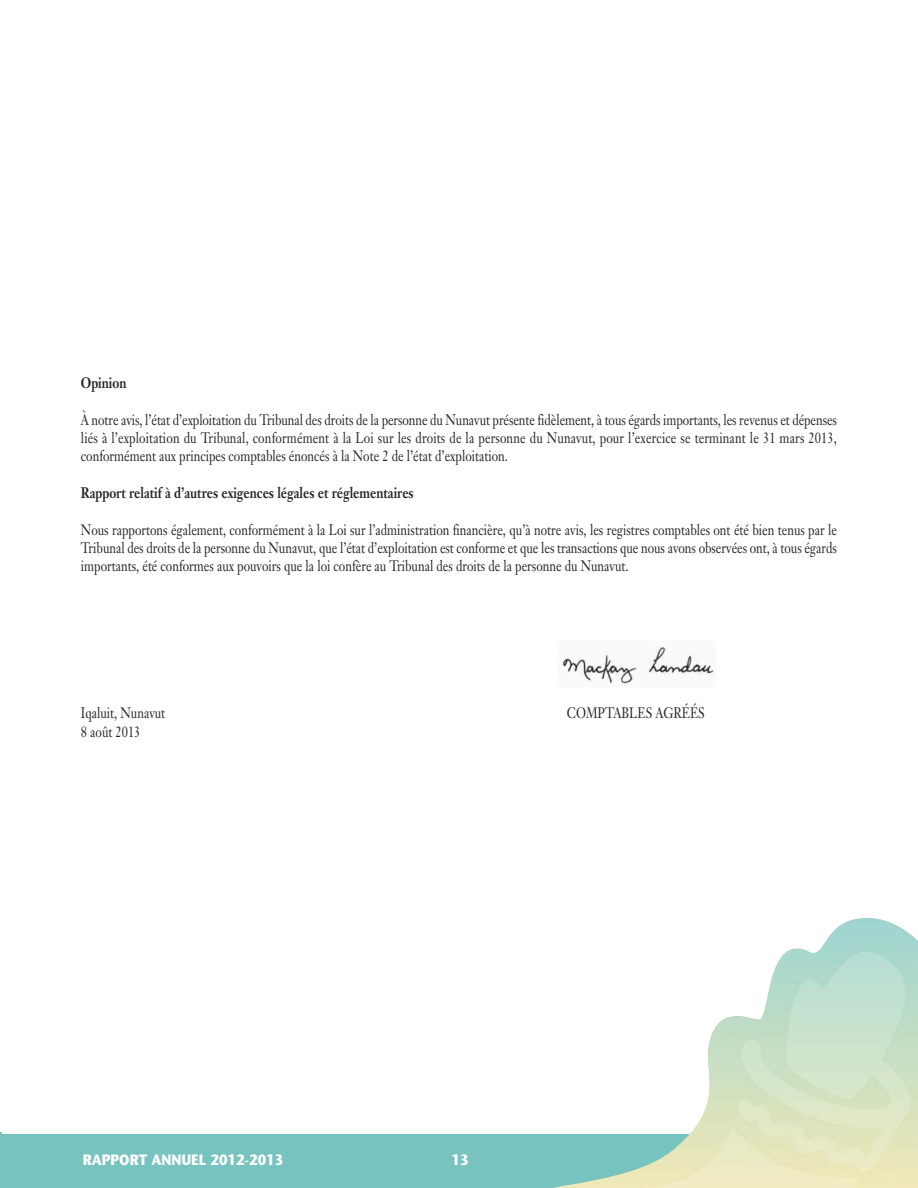
<style>
.page{position:relative;width:918px;height:1188px;background:#fff}
.page>*{position:absolute;margin:0;border:0;box-sizing:border-box;transform-origin:0 0}
.t1{font:15px/18.3px "Janson Text";color:#272627;text-align:justify;scale:.8 1}
.t2{font:700 15px "Janson Text";color:#272627;scale:.8 1}
.t3{font:700 15px "Stone Sans";color:#fff;scale:.9 1}
</style>
<div class="page">
<div style="left:0;top:1134px;width:918px;height:54px;background:#77c3bf"></div>
<svg style="left:555px;top:918px;width:355px;height:270px"></svg>
<img style="left:803px;top:933px;width:28px;height:1px">
<img style="left:628px;top:934px;width:290px;height:254px">
<hr style="left:0;top:1133px;width:2px;height:55px;background:#77c3bf">
<img style="left:561px;top:647px;width:154px;height:37px">
<p class="t2" style="left:81px;top:377px;width:58px">Opinion</p>
<p class="t1" style="left:81px;top:412px;width:947px">À notre avis, l’état d’exploitation du Tribunal des droits de la personne du Nunavut présente fidèlement, à tous égards importants, les revenus et dépenses liés à l’exploitation du Tribunal, conformément à la Loi sur les droits de la personne du Nunavut, pour l’exercice se terminant le 31 mars 2013, conformément aux principes comptables énoncés à la Note 2 de l’état d’exploitation.</p>
<p class="t2" style="left:81px;top:487px;width:417px">Rapport relatif à d’autres exigences légales et réglementaires</p>
<p class="t1" style="left:81px;top:522px;width:947px">Nous rapportons également, conformément à la Loi sur l’administration financière, qu’à notre avis, les registres comptables ont été bien tenus par le Tribunal des droits de la personne du Nunavut, que l’état d’exploitation est conforme et que les transactions que nous avons observées ont, à tous égards importants, été conformes aux pouvoirs que la loi confère au Tribunal des droits de la personne du Nunavut.</p>
<p class="t1" style="left:81px;top:706px;width:107px">Iqaluit, Nunavut</p>
<p class="t1" style="left:567px;top:706px;width:174px">COMPTABLES AGRÉÉS</p>
<p class="t1" style="left:81px;top:724px;width:76px">8 août 2013</p>
<p class="t3" style="left:83px;top:1154px;width:224px">RAPPORT ANNUEL 2012-2013</p>
<p class="t3" style="left:452px;top:1154px;width:20px">13</p>
</div>
